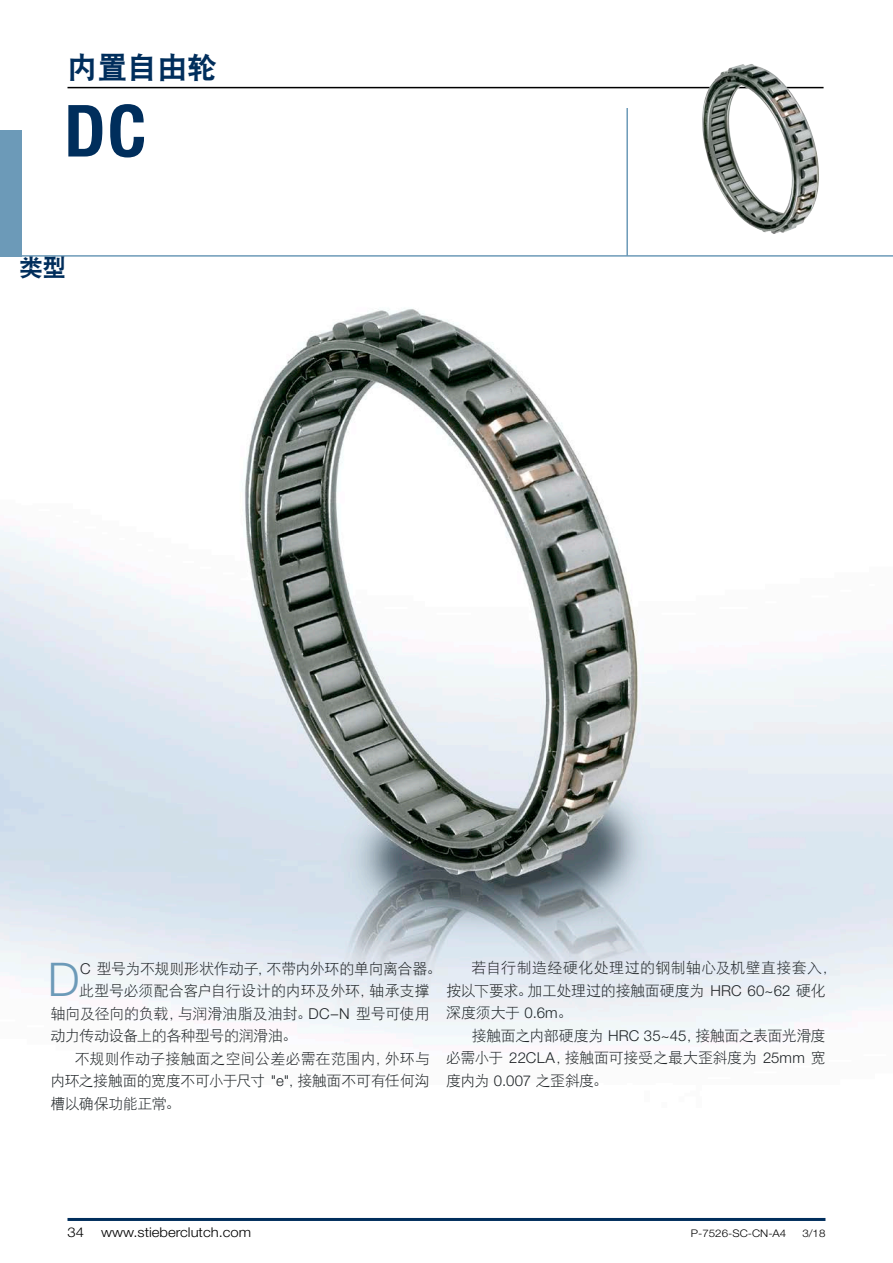
<style>
.page{position:relative;width:893px;height:1263px;background:#fff}
.page>*{position:absolute;margin:0;border:0;box-sizing:border-box;transform-origin:0 0}
.Headline_Big{font:700 condensed 72px "Helvetica Neue LT Std";color:#002e5c}
.Fließtext_Initial{font:300 46.5px "Helvetica Neue LT Std";color:#6c9ab8}
.t1{font:30px "DFP Hei W9";color:#002e5c}
.Headline_Blau{font:24px "DFP Hei W9";color:#002e5c}
.Fließtext_Schwarz_Ei{font:15px/22.5px "DFP Hei W3";letter-spacing:-.015em;color:#1f2427;text-align:justify}
.Fließtext_Initial-2{font:15px "DFP Hei W3";letter-spacing:-.02em;color:#1f2427}
.t2{font:300 13.5px "Helvetica Neue LT Std";color:#000;scale:1.1 1}
.t3{font:300 10.5px "Helvetica Neue LT Std";color:#000;scale:1.1 1}
.s1{font-family:"Helvetica Neue LT Std";font-weight:300}
</style>
<div class="page">
<hr style="left:68px;top:87px;width:756px;height:1px;background:#000">
<img style="left:0;top:309px;width:893px;height:730px">
<hr style="left:626px;top:108px;width:2px;height:148px;background:#6c9ab8">
<hr style="left:0;top:255px;width:893px;height:2px;background:#6c9ab8">
<div style="left:0;top:130px;width:21px;height:126px;background:#6c9ab8"></div>
<img style="left:701px;top:64px;width:119px;height:170px">
<hr style="left:68px;top:1218px;width:757px;height:3px;background:#002e5c">
<p class="t1" style="left:68px;top:51px;width:151px">内置自由轮</p>
<p class="Headline_Big" style="left:64px;top:87px;width:84px">DC</p>
<p class="Headline_Blau" style="left:19px;top:254px;width:49px">类型</p>
<p class="Fließtext_Initial" style="left:48px;top:951px;width:33px">D</p>
<p class="Fließtext_Initial-2" style="left:80px;top:960px;width:363px"><span class="s1">C</span> 型号为不规则形状作动子，不带内外环的单向离合器。</p>
<p class="Fließtext_Initial-2" style="left:79px;top:983px;width:352px">此型号必须配合客户自行设计的内环及外环，轴承支撑</p>
<p class="Fließtext_Initial-2" style="left:51px;top:1005px;width:380px">轴向及径向的负载，与润滑油脂及油封。<span class="s1">DC–N</span> 型号可使用</p>
<p class="Fließtext_Initial-2" style="left:51px;top:1028px;width:248px">动力传动设备上的各种型号的润滑油。</p>
<p class="Fließtext_Schwarz_Ei" style="left:50px;top:1047px;width:381px;text-indent:24px">不规则作动子接触面之空间公差必需在范围内，外环与内环之接触面的宽度不可小于尺寸 <span class="s1">"e"</span>，接触面不可有任何沟槽以确保功能正常。</p>
<p class="Fließtext_Schwarz_Ei" style="left:446px;top:956px;width:392px;text-align:left;text-indent:25px">若自行制造经硬化处理过的钢制轴心及机壁直接套入，按以下要求。加工处理过的接触面硬度为 <span class="s1">HRC 60~62</span> 硬化深度须大于 <span class="s1">0.6m</span>。</p>
<p class="Fließtext_Schwarz_Ei" style="left:446px;top:1024px;width:381px;text-indent:26px">接触面之内部硬度为 <span class="s1">HRC 35~45</span>，接触面之表面光滑度必需小于 <span class="s1">22CLA</span>，接触面可接受之最大歪斜度为 <span class="s1">25mm</span> 宽度内为 <span class="s1">0.007</span> 之歪斜度。</p>
<p class="t2" style="left:68px;top:1223px;width:17px">34</p>
<p class="t2" style="left:101px;top:1223px;width:138px">www.stieberclutch.com</p>
<p class="t3" style="left:691px;top:1226px;width:88px">P-7526-SC-CN-A4</p>
<p class="t3" style="left:802px;top:1226px;width:23px">3/18</p>
</div>
